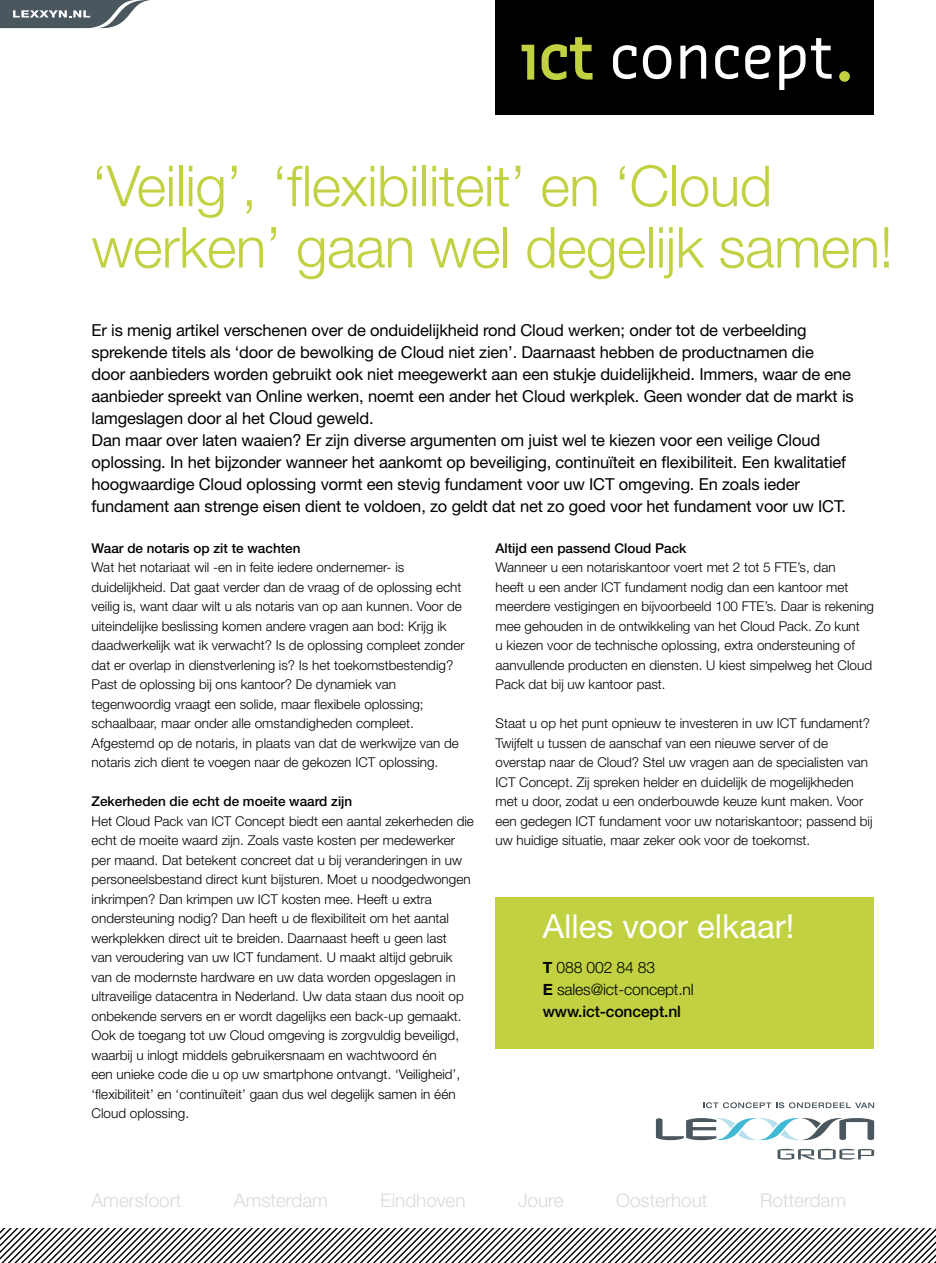
<style>
.page{position:relative;width:936px;height:1263px;background:#fff}
.page>*{position:absolute;margin:0;border:0;box-sizing:border-box;transform-origin:0 0}
.t1{font:300 56.7px/61.3px "Helvetica Neue";letter-spacing:-.01em;color:#c1d141}
.t2{font:33px "Helvetica Neue LT Std";color:#fff}
.t3{font:300 18.9px "Helvetica Neue";color:#d9dadb}
.t4{font:16.5px/22px "Helvetica Neue LT Std";letter-spacing:-.01em;color:#000}
.t5{font:300 15.75px/22px "Helvetica Neue";letter-spacing:-.01em;color:#000}
.t6{font:300 13.5px/19.5px "Helvetica Neue";color:#000}
.t7{font:500 13.5px "Helvetica Neue";color:#000}
.s1{font-weight:700}
.s2{font-weight:500}
</style>
<div class="page">
<svg style="left:0;top:0;width:150px;height:28px"></svg>
<div style="left:495px;top:897px;width:379px;height:151px;background:#c1d141"></div>
<svg style="left:0;top:1229px;width:935px;height:34px"></svg>
<div style="left:495px;top:0;width:379px;height:114px;background:#000"></div>
<svg style="left:521px;top:45px;width:13px;height:35px"></svg>
<svg style="left:541px;top:37px;width:51px;height:43px"></svg>
<svg style="left:613px;top:45px;width:23px;height:34px"></svg>
<svg style="left:642px;top:45px;width:29px;height:34px"></svg>
<svg style="left:680px;top:45px;width:26px;height:34px"></svg>
<svg style="left:715px;top:45px;width:23px;height:34px"></svg>
<svg style="left:745px;top:45px;width:25px;height:34px"></svg>
<svg style="left:779px;top:38px;width:52px;height:52px"></svg>
<div style="left:839px;top:71px;width:10px;height:11px;background:#c1d141;border-radius:50%"></div>
<svg style="left:703px;top:1102px;width:171px;height:6px"></svg>
<svg style="left:655px;top:1118px;width:219px;height:22px"></svg>
<svg style="left:777px;top:1149px;width:97px;height:11px"></svg>
<h1 class="t1" style="left:92px;top:154px;width:803px">‘Veilig’, ‘flexibiliteit’ en ‘Cloud werken’ gaan wel degelijk samen!</h1>
<p class="t4" style="left:92px;top:319px;width:763px">Er is menig artikel verschenen over de onduidelijkheid rond Cloud werken; onder tot de verbeelding sprekende titels als ‘door de bewolking de Cloud niet zien’. Daarnaast hebben de productnamen die<br>door aanbieders worden gebruikt ook niet meegewerkt aan een stukje duidelijkheid. Immers, waar de ene aanbieder spreekt van Online werken, noemt een ander het Cloud werkplek. Geen wonder dat de markt is lamgeslagen door al het Cloud geweld.<br>Dan maar over laten waaien? Er zijn diverse argumenten om juist wel te kiezen voor een veilige Cloud oplossing. In het bijzonder wanneer het aankomt op beveiliging, continuïteit en flexibiliteit. Een kwalitatief hoogwaardige Cloud oplossing vormt een stevig fundament voor uw ICT omgeving. En zoals ieder fundament aan strenge eisen dient te voldoen, zo geldt dat net zo goed voor het fundament voor uw ICT.</p>
<p class="t7" style="left:92px;top:540px;width:210px">Waar de notaris op zit te wachten</p>
<p class="t6" style="left:92px;top:557px;width:374px">Wat het notariaat wil -en in feite iedere ondernemer- is duidelijkheid. Dat gaat verder dan de vraag of de oplossing echt veilig is, want daar wilt u als notaris van op aan kunnen. Voor de uiteindelijke beslissing komen andere vragen aan bod: Krijg ik daadwerkelijk wat ik verwacht? Is de oplossing compleet zonder dat er overlap in dienstverlening is? Is het toekomstbestendig?<br>Past de oplossing bij ons kantoor? De dynamiek van tegenwoordig vraagt een solide, maar flexibele oplossing; schaalbaar, maar onder alle omstandigheden compleet.<br>Afgestemd op de notaris, in plaats van dat de werkwijze van de notaris zich dient te voegen naar de gekozen ICT oplossing.</p>
<p class="t7" style="left:92px;top:793px;width:262px">Zekerheden die echt de moeite waard zijn</p>
<p class="t6" style="left:92px;top:811px;width:384px">Het Cloud Pack van ICT Concept biedt een aantal zekerheden die echt de moeite waard zijn. Zoals vaste kosten per medewerker per maand. Dat betekent concreet dat u bij veranderingen in uw personeelsbestand direct kunt bijsturen. Moet u noodgedwongen inkrimpen? Dan krimpen uw ICT kosten mee. Heeft u extra ondersteuning nodig? Dan heeft u de flexibiliteit om het aantal werkplekken direct uit te breiden. Daarnaast heeft u geen last<br>van veroudering van uw ICT fundament. U maakt altijd gebruik van de modernste hardware en uw data worden opgeslagen in ultraveilige datacentra in Nederland. Uw data staan dus nooit op onbekende servers en er wordt dagelijks een back-up gemaakt.<br>Ook de toegang tot uw Cloud omgeving is zorgvuldig beveiligd, waarbij u inlogt middels gebruikersnaam en wachtwoord én<br>een unieke code die u op uw smartphone ontvangt. ‘Veiligheid’, ‘flexibiliteit’ en ‘continuïteit’ gaan dus wel degelijk samen in één Cloud oplossing.</p>
<p class="t7" style="left:495px;top:540px;width:192px">Altijd een passend Cloud Pack</p>
<p class="t6" style="left:495px;top:557px;width:380px">Wanneer u een notariskantoor voert met 2 tot 5 FTE’s, dan<br>heeft u een ander ICT fundament nodig dan een kantoor met meerdere vestigingen en bijvoorbeeld 100 FTE’s. Daar is rekening mee gehouden in de ontwikkeling van het Cloud Pack. Zo kunt<br>u kiezen voor de technische oplossing, extra ondersteuning of aanvullende producten en diensten. U kiest simpelweg het Cloud Pack dat bij uw kantoor past.</p>
<p class="t6" style="left:495px;top:713px;width:378px">Staat u op het punt opnieuw te investeren in uw ICT fundament?<br>Twijfelt u tussen de aanschaf van een nieuwe server of de overstap naar de Cloud? Stel uw vragen aan de specialisten van ICT Concept. Zij spreken helder en duidelijk de mogelijkheden met u door, zodat u een onderbouwde keuze kunt maken. Voor een gedegen ICT fundament voor uw notariskantoor; passend bij uw huidige situatie, maar zeker ook voor de toekomst.</p>
<h2 class="t2" style="left:543px;top:907px;width:253px">Alles voor elkaar!</h2>
<p class="t5" style="left:543px;top:956px;width:152px"><span class="s1">T</span> 088 002 84 83<br><span class="s1">E</span> sales@ict-concept.nl <span class="s2">www.ict-concept.nl</span></p>
<h3 class="t3" style="left:91px;top:1188px;width:91px">Amersfoort</h3>
<h3 class="t3" style="left:234px;top:1188px;width:96px">Amsterdam</h3>
<h3 class="t3" style="left:380px;top:1188px;width:86px">Eindhoven</h3>
<h3 class="t3" style="left:518px;top:1188px;width:47px">Joure</h3>
<h3 class="t3" style="left:616px;top:1188px;width:93px">Oosterhout</h3>
<h3 class="t3" style="left:760px;top:1188px;width:88px">Rotterdam</h3>
</div>
